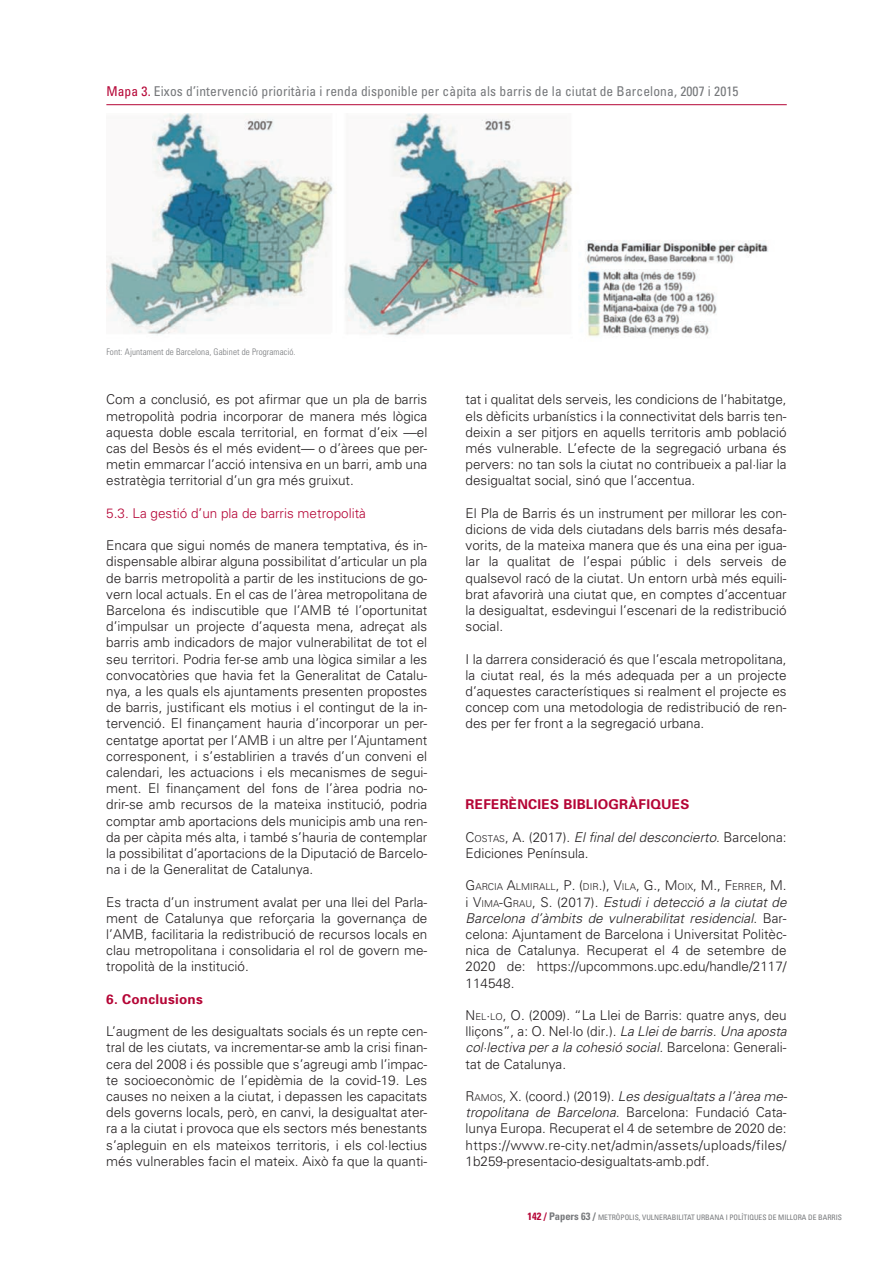
<style>
.page{position:relative;width:893px;height:1263px;background:#fff}
.page>*{position:absolute;margin:0;border:0;box-sizing:border-box;transform-origin:0 0}
.t1{font:300 13.5px/16.2px "Univers";color:#231f20;text-align:justify}
.t2{font:condensed 13.5px "Univers";letter-spacing:.01em;color:#76787b}
.t3{font:700 13.5px "Univers";letter-spacing:.02em;color:#b50536}
.t4{font:300 13.5px "Univers";color:#b50536}
.t5{font:300 9.45px "Univers";color:#231f20}
.t6{font:300 condensed 9px "Univers";letter-spacing:.01em;color:#76787b}
.t7{font:condensed 7.5px "Univers";color:#76787b}
.s1{color:#b50536}
.s2{font-style:inherit}
.s3{font-size:9.45px}
.s4{font-style:italic}
.s5{font-size:13.5px}
.s6{font-weight:700;font-size:10.5px;color:#b50536}
.s7{font-weight:700;font-size:10.5px}
</style>
<div class="page">
<hr style="left:106px;top:104px;width:681px;height:1px;background:#b50536">
<img style="left:106px;top:114px;width:662px;height:223px">
<p class="t2" style="left:106px;top:82px;width:634px"><span class="s1">Mapa 3.</span> Eixos d’intervenció prioritària i renda disponible per càpita als barris de la ciutat de Barcelona, 2007 i 2015</p>
<p class="t6" style="left:106px;top:346px;width:191px">Font: Ajuntament de Barcelona, Gabinet de Programació.</p>
<p class="t1" style="left:106px;top:391px;width:323px">Com a conclusió, es pot afirmar que un pla de barris metropolità podria incorporar de manera més lògica aquesta doble escala territorial, en format d’eix —el cas del Besòs és el més evident— o d’àrees que per&shy;metin emmarcar l’acció intensiva en un barri, amb una estratègia territorial d’un gra més gruixut.</p>
<p class="t4" style="left:106px;top:505px;width:261px">5.3. La gestió d’un pla de barris metropolità</p>
<p class="t1" style="left:106px;top:537px;width:323px">Encara que sigui només de manera temptativa, és in&shy;dispensable albirar alguna possibilitat d’articular un pla de barris metropolità a partir de les institucions de go&shy;vern local actuals. En el cas de l’àrea metropolitana de Barcelona és indiscutible que l’AMB té l’oportunitat d’impulsar un projecte d’aquesta mena, adreçat als barris amb indicadors de major vulnerabilitat de tot el seu territori. Podria fer-se amb una lògica similar a les convocatòries que havia fet la Generalitat de Catalu&shy;nya, a les quals els ajuntaments presenten propostes de barris, justificant els motius i el contingut de la in&shy;tervenció. El finançament hauria d’incorporar un per&shy;centatge aportat per l’AMB i un altre per l’Ajuntament corresponent, i s’establirien a través d’un conveni el calendari, les actuacions i els mecanismes de segui&shy;ment. El finançament del fons de l’àrea podria no&shy;drir-se amb recursos de la mateixa institució, podria comptar amb aportacions dels municipis amb una ren&shy;da per càpita més alta, i també s’hauria de contemplar la possibilitat d’aportacions de la Diputació de Barcelo&shy;na i de la Generalitat de Catalunya.</p>
<p class="t1" style="left:106px;top:894px;width:323px">Es tracta d’un instrument avalat per una llei del Parla&shy;ment de Catalunya que reforçaria la governança de l’AMB, facilitaria la redistribució de recursos locals en clau metropolitana i consolidaria el rol de govern me&shy;tropolità de la institució.</p>
<p class="t3" style="left:106px;top:991px;width:98px">6. Conclusions</p>
<p class="t1" style="left:106px;top:1023px;width:323px">L’augment de les desigualtats socials és un repte cen&shy;tral de les ciutats, va incrementar-se amb la crisi finan&shy;cera del 2008 i és possible que s’agreugi amb l’impac&shy;te socioeconòmic de l’epidèmia de la covid-19. Les causes no neixen a la ciutat, i depassen les capacitats dels governs locals, però, en canvi, la desigualtat ater&shy;ra a la ciutat i provoca que els sectors més benestants s’apleguin en els mateixos territoris, i els col·lectius més vulnerables facin el mateix. Això fa que la quanti-</p>
<p class="t1" style="left:466px;top:391px;width:323px">tat i qualitat dels serveis, les condicions de l’habitatge, els dèficits urbanístics i la connectivitat dels barris ten&shy;deixin a ser pitjors en aquells territoris amb població més vulnerable. L’efecte de la segregació urbana és pervers: no tan sols la ciutat no contribueix a pal·liar la desigualtat social, sinó que l’accentua.</p>
<p class="t1" style="left:466px;top:505px;width:323px">El Pla de Barris és un instrument per millorar les con&shy;dicions de vida dels ciutadans dels barris més desafa&shy;vorits, de la mateixa manera que és una eina per igua&shy;lar la qualitat de l’espai públic i dels serveis de qualsevol racó de la ciutat. Un entorn urbà més equili&shy;brat afavorirà una ciutat que, en comptes d’accentuar la desigualtat, esdevingui l’escenari de la redistribució social.</p>
<p class="t1" style="left:466px;top:651px;width:323px">I la darrera consideració és que l’escala metropolitana, la ciutat real, és la més adequada per a un projecte d’aquestes característiques si realment el projecte es concep com una metodologia de redistribució de ren&shy;des per fer front a la segregació urbana.</p>
<p class="t3" style="left:466px;top:796px;width:225px">REFERÈNCIES BIBLIOGRÀFIQUES</p>
<p class="t1" style="left:466px;top:829px;width:323px"><span class="s2">C</span><span class="s3">OSTAS</span>, A. (2017). <span class="s4">El final del desconcierto</span>. Barcelona:<br>Ediciones Península.</p>
<p class="t5" style="left:466px;top:881px;width:323px"><span class="s5">G</span>ARCIA <span class="s5">A</span>LMIRALL<span class="s5">, P. (</span>DIR<span class="s5">.), V</span>ILA<span class="s5">, G., M</span>OIX<span class="s5">, M., F</span>ERRER<span class="s5">, M.</span></p>
<p class="t1" style="left:466px;top:894px;width:323px">i <span class="s2">V</span><span class="s3">IMA</span><span class="s2">-G</span><span class="s3">RAU</span><span class="s2">, S</span>. (2017). <span class="s4">Estudi i detecció a la ciutat de Barcelona d’àmbits de vulnerabilitat residencial</span>. Bar&shy;celona: Ajuntament de Barcelona i Universitat Politèc&shy;nica de Catalunya. Recuperat el 4 de setembre de 2020 de: https://upcommons.upc.edu/handle/2117/ 114548.</p>
<p class="t1" style="left:466px;top:1007px;width:323px"><span class="s2">N</span><span class="s3">EL</span><span class="s2">·</span><span class="s3">LO</span>, O. (2009). “La Llei de Barris: quatre anys, deu lliçons”, a: O. Nel·lo (dir.). <span class="s4">La Llei de barris. Una aposta col·lectiva per a la cohesió social.</span> Barcelona: Generali&shy;tat de Catalunya.</p>
<p class="t1" style="left:466px;top:1088px;width:323px"><span class="s2">R</span><span class="s3">AMOS</span>, X. (coord.) (2019). <span class="s4">Les desigualtats a l’àrea me&shy;tropolitana de Barcelona.</span> Barcelona: Fundació Cata&shy;lunya Europa. Recuperat el 4 de setembre de 2020 de: https://www.re-city.net/admin/assets/uploads/files/ 1b259-presentacio-desigualtats-amb.pdf.</p>
<p class="t7" style="left:527px;top:1213px;width:316px"><span class="s6">142 /</span> <span class="s7">Papers 63 /</span> METRÒPOLIS, VULNERABILITAT URBANA I POLÍTIQUES DE MILLORA DE BARRIS</p>
</div>
